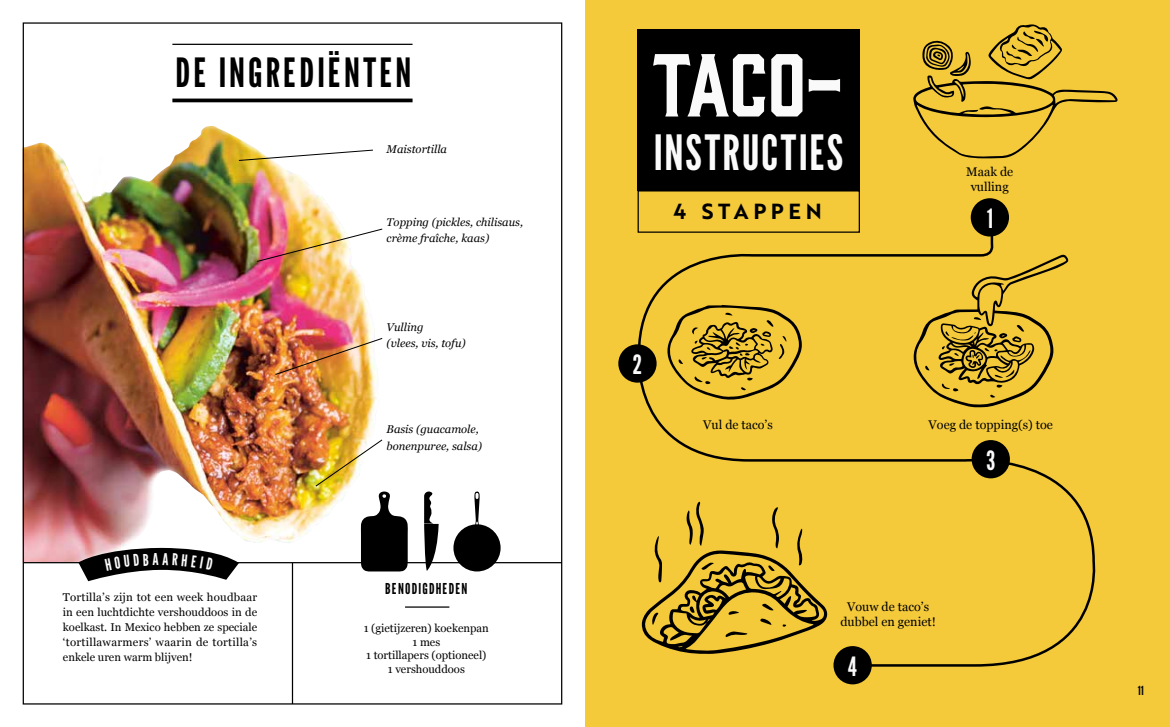
<style>
.page{position:relative;width:1170px;height:727px;background:#fff}
.page>*{position:absolute;margin:0;border:0;box-sizing:border-box;transform-origin:0 0}
.t1{font:82.12px "Gin";color:#fafafa}
.t2{font:48.5px "League Gothic";letter-spacing:.04em;color:#fafafa}
.t3{font:40.25px "League Gothic";letter-spacing:.075em;color:#000}
.t4{font:26.5px "League Gothic";color:#fafafa}
.t5{font:21.25px "Brother 1816 Bold";letter-spacing:.22em;color:#000}
.t6{font:16.25px "League Gothic";color:#fafafa}
.t7{font:15px "League Gothic";letter-spacing:.08em;color:#000}
.t8{font:12.5px/15px "Georgia";color:#000;text-align:center}
.t9{font:12.5px "League Gothic";color:#000}
.t10{font:11.25px/15px "Georgia";color:#000;text-align:center}
.t11{font:italic 11.25px/16.2px "Georgia";color:#000}
</style>
<div class="page">
<img style="left:25px;top:126px;width:352px;height:436px">
<div style="left:585px;top:0;width:584px;height:726px;background:#f4c93a"></div>
<svg style="left:913px;top:24px;width:204px;height:134px"></svg>
<hr style="left:23px;top:562px;width:538px;height:1px;background:#000">
<hr style="left:292px;top:562px;width:1px;height:141px;background:#000">
<svg style="left:238px;top:149px;width:136px;height:12px"></svg>
<img style="left:274px;top:337px;width:109px;height:38px">
<img style="left:256px;top:228px;width:127px;height:34px">
<hr style="left:172px;top:44px;width:240px;height:1px;background:#000">
<svg style="left:172px;top:98px;width:240px;height:4px"></svg>
<hr style="left:405px;top:606px;width:44px;height:1px;background:#000">
<svg style="left:631px;top:231px;width:465px;height:436px"></svg>
<div style="left:637px;top:29px;width:223px;height:162px;background:#000"></div>
<div style="left:637px;top:190px;width:222px;height:43px;border:1px solid #000"></div>
<img style="left:314px;top:438px;width:94px;height:133px">
<svg style="left:424px;top:491px;width:14px;height:79px"></svg>
<svg style="left:453px;top:491px;width:47px;height:80px"></svg>
<div style="left:970px;top:198px;width:38px;height:38px;background:#000;border-radius:50%"></div>
<div style="left:618px;top:344px;width:38px;height:38px;background:#000;border-radius:50%"></div>
<div style="left:971px;top:440px;width:38px;height:38px;background:#000;border-radius:50%"></div>
<div style="left:833px;top:646px;width:38px;height:38px;background:#000;border-radius:50%"></div>
<svg style="left:78px;top:547px;width:161px;height:34px"></svg>
<h3 class="t3" style="left:175px;top:45px;width:237px">DE INGREDIËNTEN</h3>
<p class="t11" style="left:386px;top:140px;width:62px">Maistortilla</p>
<p class="t11" style="left:386px;top:213px;width:138px">Topping (pickles, chilisaus, crème fraîche, kaas)</p>
<p class="t11" style="left:386px;top:318px;width:81px">Vulling<br>(vlees, vis, tofu)</p>
<h3 class="t6" style="left:152px;top:548px;width:8px">A</h3>
<p class="t10" style="left:63px;top:589px;width:196px;text-align:justify">Tortilla’s zijn tot een week houdbaar in een luchtdichte vershouddoos in de koelkast. In Mexico hebben ze speciale ‘tortillawarmers’ waarin de tortilla’s enkele uren warm blijven!</p>
<p class="t11" style="left:386px;top:421px;width:97px">Basis (guacamole, bonenpuree, salsa)</p>
<h3 class="t7" style="left:385px;top:578px;width:84px">BENODIGDHEDEN</h3>
<p class="t10" style="left:364px;top:621px;width:127px;line-height:13.5px">1 (gietijzeren) koekenpan<br>1 mes<br>1 tortillapers (optioneel)<br>1 vershouddoos</p>
<h1 class="t1" style="left:652px;top:28px;width:193px">TACO-</h1>
<h2 class="t2" style="left:654px;top:119px;width:191px">INSTRUCTIES</h2>
<h3 class="t5" style="left:673px;top:195px;width:150px">4 STAPPEN</h3>
<h3 class="t4" style="left:986px;top:200px;width:8px">1</h3>
<p class="t8" style="left:966px;top:163px;width:49px">Maak de vulling</p>
<h3 class="t4" style="left:632px;top:346px;width:11px">2</h3>
<p class="t8" style="left:703px;top:417px;width:71px">Vul de taco’s</p>
<p class="t8" style="left:928px;top:417px;width:126px">Voeg de topping(s) toe</p>
<h3 class="t4" style="left:986px;top:442px;width:11px">3</h3>
<p class="t8" style="left:840px;top:598px;width:97px">Vouw de taco’s dubbel en geniet!</p>
<h3 class="t4" style="left:847px;top:648px;width:11px">4</h3>
<p class="t9" style="left:1137px;top:681px;width:7px">11</p>
</div>
